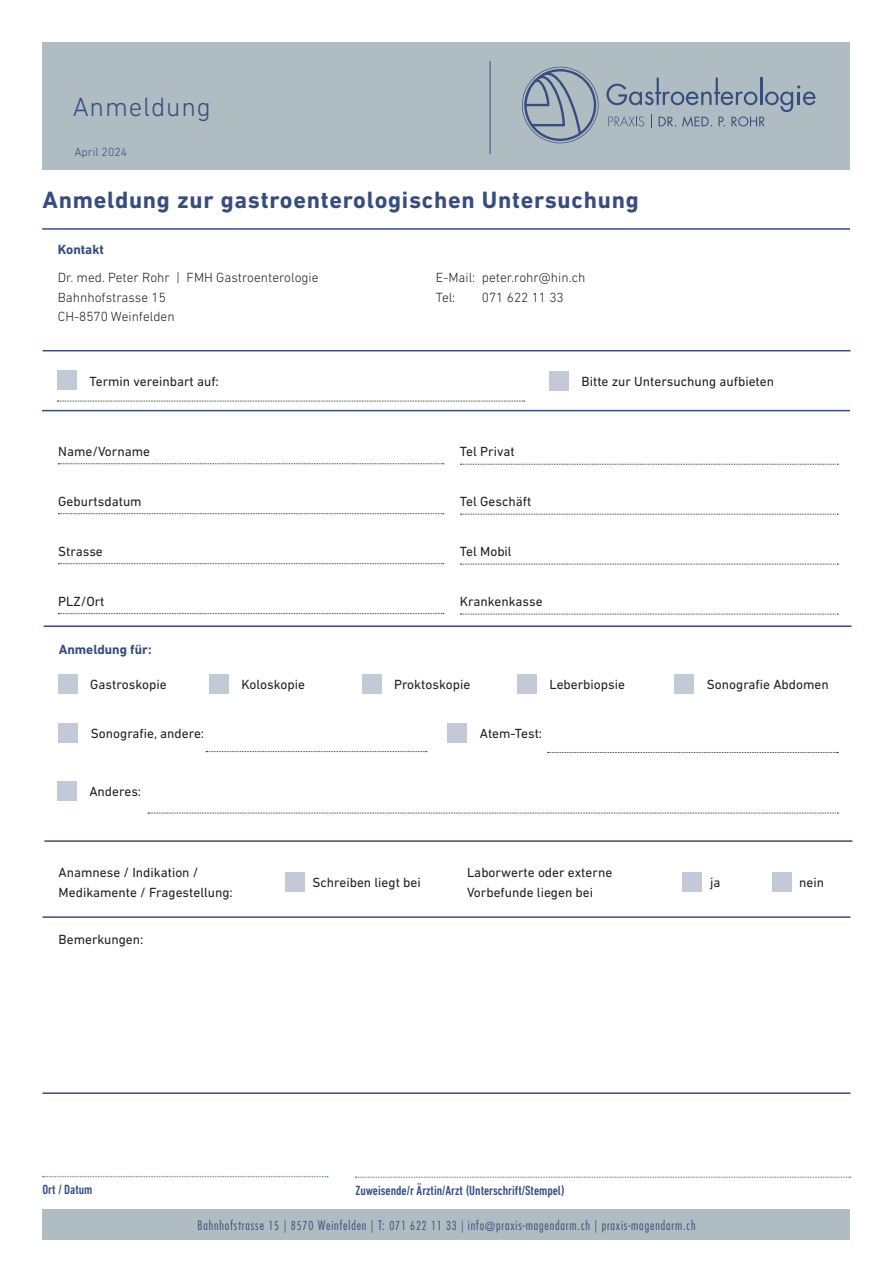
<style>
.page{position:relative;width:893px;height:1263px;background:#fff}
.page>*{position:absolute;margin:0;border:0;box-sizing:border-box;transform-origin:0 0}
.t1{font:300 27px "DIN Next LT Pro";letter-spacing:.03em;color:#374d80}
.t2{font:700 24px "DIN Next LT Pro";letter-spacing:.03em;color:#374d80}
.t3{font:13.5px/19.5px "DIN Next LT Pro";color:#231f20}
.t4{font:300 13.5px "DIN Next LT Pro";color:#231f20}
.t5{font:500 condensed 13.5px "DIN Next LT Pro";color:#374d80}
.t6{font:700 13.5px "DIN Next LT Pro";color:#374d80}
.t7{font:300 condensed 12.75px "Futura Std";letter-spacing:.07em;color:#374d80}
.t8{font:300 12px "DIN Next LT Pro";color:#374d80}
.s1{font-size:12px}
.s2{font-size:12.3px}
</style>
<div class="page">
<div style="left:43px;top:43px;width:807px;height:127px;background:#afbcc2"></div>
<hr style="left:490px;top:61px;width:1px;height:93px;background:#374d80">
<div style="left:43px;top:1209px;width:807px;height:30px;background:#afbcc2"></div>
<svg style="left:522px;top:67px;width:77px;height:76px"></svg>
<svg style="left:606px;top:78px;width:209px;height:50px"></svg>
<hr style="left:42px;top:228px;width:808px;height:2px;background:#374d80">
<svg style="left:43px;top:1176px;width:285px;height:1px"></svg>
<svg style="left:355px;top:1177px;width:496px;height:1px"></svg>
<hr style="left:43px;top:350px;width:807px;height:1px;background:#374d80">
<hr style="left:44px;top:625px;width:808px;height:2px;background:#374d80">
<hr style="left:42px;top:410px;width:808px;height:1px;background:#374d80">
<hr style="left:44px;top:840px;width:808px;height:2px;background:#374d80">
<div style="left:549px;top:371px;width:20px;height:19px;background:#c3c9d9"></div>
<div style="left:683px;top:872px;width:19px;height:20px;background:#c3c9d9"></div>
<div style="left:772px;top:872px;width:20px;height:20px;background:#c3c9d9"></div>
<div style="left:286px;top:872px;width:19px;height:20px;background:#c3c9d9"></div>
<div style="left:57px;top:370px;width:19px;height:20px;background:#c3c9d9"></div>
<svg style="left:548px;top:752px;width:290px;height:1px"></svg>
<div style="left:448px;top:723px;width:19px;height:20px;background:#c3c9d9"></div>
<svg style="left:148px;top:813px;width:690px;height:1px"></svg>
<div style="left:57px;top:781px;width:20px;height:20px;background:#c3c9d9"></div>
<svg style="left:206px;top:751px;width:221px;height:1px"></svg>
<div style="left:675px;top:674px;width:19px;height:20px;background:#c3c9d9"></div>
<div style="left:58px;top:674px;width:19px;height:20px;background:#c3c9d9"></div>
<div style="left:209px;top:674px;width:20px;height:20px;background:#c3c9d9"></div>
<div style="left:362px;top:674px;width:19px;height:19px;background:#c3c9d9"></div>
<div style="left:517px;top:674px;width:19px;height:20px;background:#c3c9d9"></div>
<div style="left:59px;top:723px;width:19px;height:19px;background:#c3c9d9"></div>
<hr style="left:43px;top:916px;width:807px;height:2px;background:#374d80">
<hr style="left:43px;top:1092px;width:807px;height:2px;background:#374d80">
<svg style="left:57px;top:401px;width:468px;height:1px"></svg>
<svg style="left:58px;top:463px;width:386px;height:1px"></svg>
<svg style="left:58px;top:513px;width:386px;height:1px"></svg>
<svg style="left:58px;top:563px;width:386px;height:1px"></svg>
<svg style="left:58px;top:613px;width:386px;height:1px"></svg>
<svg style="left:460px;top:464px;width:378px;height:1px"></svg>
<svg style="left:460px;top:514px;width:378px;height:1px"></svg>
<svg style="left:460px;top:564px;width:378px;height:1px"></svg>
<svg style="left:460px;top:614px;width:378px;height:1px"></svg>
<h1 class="t1" style="left:73px;top:92px;width:140px">Anmeldung</h1>
<p class="t8" style="left:74px;top:145px;width:54px">April 2024</p>
<h2 class="t2" style="left:43px;top:186px;width:598px">Anmeldung zur gastroenterologischen Untersuchung</h2>
<p class="t6" style="left:58px;top:241px;width:48px">Kontakt</p>
<p class="t4" style="left:58px;top:270px;width:262px">Dr. med. Peter Rohr | FMH Gastroenterologie</p>
<p class="t4" style="left:436px;top:270px;width:151px">E-Mail: peter.rohr@hin.ch</p>
<p class="t4" style="left:58px;top:289px;width:110px">Bahnhofstrasse 15</p>
<p class="t4" style="left:436px;top:289px;width:21px">Tel:</p>
<p class="t4" style="left:482px;top:289px;width:83px">071 622 11 33</p>
<p class="t4" style="left:58px;top:309px;width:118px">CH-8570 Weinfelden</p>
<p class="t3" style="left:89px;top:371px;width:131px">Termin vereinbart auf:</p>
<p class="t3" style="left:582px;top:371px;width:194px">Bitte zur Untersuchung aufbieten</p>
<p class="t3" style="left:58px;top:441px;width:93px">Name/Vorname</p>
<p class="t3" style="left:460px;top:441px;width:56px">Tel Privat</p>
<p class="t3" style="left:58px;top:491px;width:85px">Geburtsdatum</p>
<p class="t3" style="left:460px;top:491px;width:73px">Tel Geschäft</p>
<p class="t3" style="left:58px;top:541px;width:46px">Strasse</p>
<p class="t3" style="left:460px;top:541px;width:53px">Tel Mobil</p>
<p class="t3" style="left:58px;top:592px;width:48px">PLZ/Ort</p>
<p class="t3" style="left:460px;top:592px;width:84px">Krankenkasse</p>
<p class="t6" style="left:59px;top:642px;width:94px">Anmeldung für:</p>
<p class="t3" style="left:90px;top:675px;width:78px">Gastroskopie</p>
<p class="t3" style="left:241px;top:675px;width:65px">Koloskopie</p>
<p class="t3" style="left:394px;top:674px;width:78px">Proktoskopie</p>
<p class="t3" style="left:549px;top:675px;width:77px">Leberbiopsie</p>
<p class="t3" style="left:707px;top:674px;width:123px">Sonografie Abdomen</p>
<p class="t3" style="left:91px;top:723px;width:115px">Sonografie, andere:</p>
<p class="t3" style="left:480px;top:724px;width:64px">Atem-Test:</p>
<p class="t3" style="left:89px;top:782px;width:53px">Anderes:</p>
<p class="t3" style="left:59px;top:862px;width:176px">Anamnese / Indikation /<br>Medikamente / Fragestellung:</p>
<p class="t3" style="left:313px;top:872px;width:110px">Schreiben liegt bei</p>
<p class="t3" style="left:59px;top:929px;width:86px">Bemerkungen:</p>
<p class="t3" style="left:467px;top:863px;width:147px">Laborwerte oder externe<br>Vorbefunde liegen bei</p>
<p class="t3" style="left:710px;top:872px;width:12px">ja</p>
<p class="t3" style="left:799px;top:873px;width:26px">nein</p>
<p class="t5" style="left:43px;top:1182px;width:52px">Ort / Datum</p>
<p class="t5" style="left:356px;top:1183px;width:211px">Zuweisende/r Ärztin/Arzt (Unterschrift/Stempel)</p>
<p class="t7" style="left:197px;top:1218px;width:500px">Bahnhofstrasse <span class="s1">15</span> | <span class="s1">8570</span> Weinfelden | T: <span class="s1">071 622 11 33 |</span> info<span class="s2">@</span>praxis-magendarm.ch | praxis-magendarm.ch</p>
</div>
